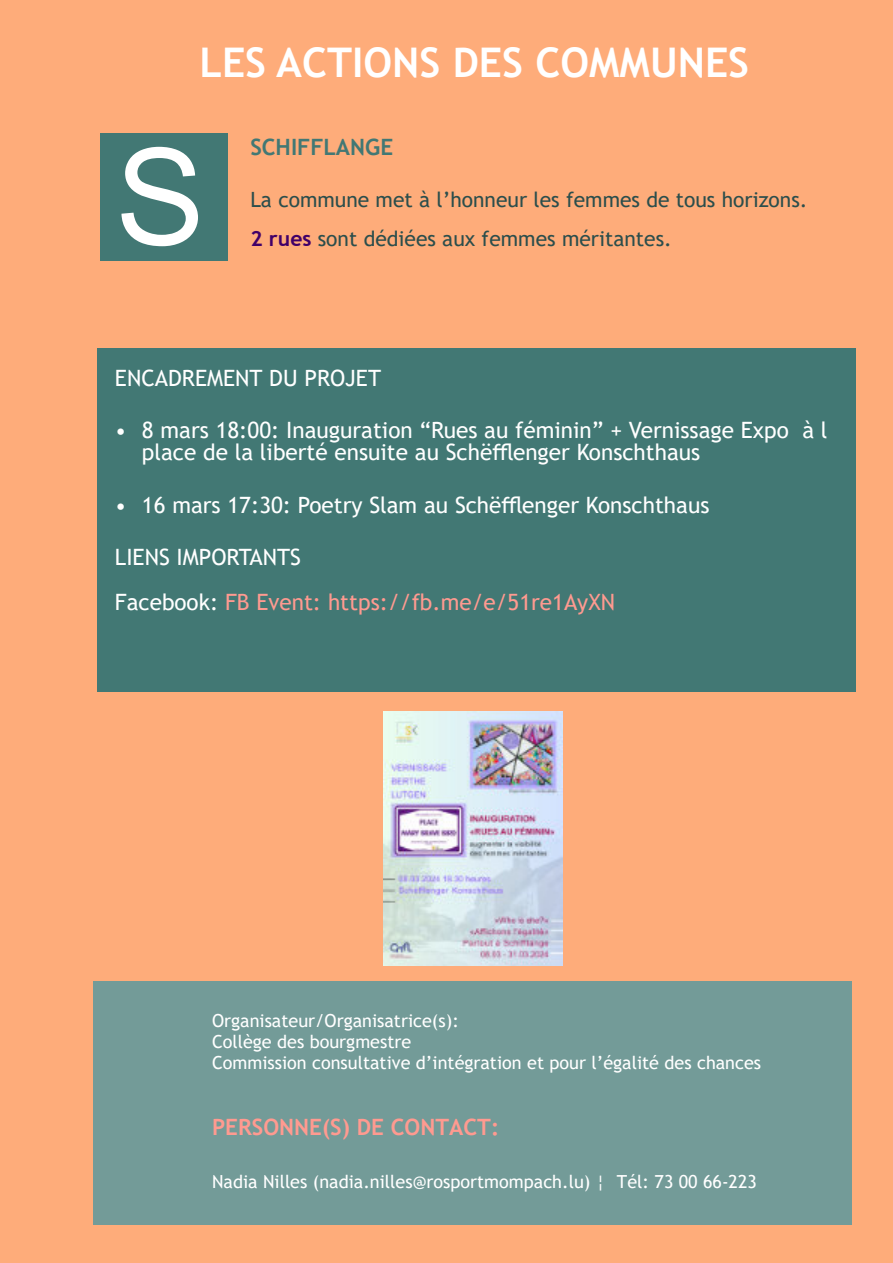
<style>
.page{position:relative;width:893px;height:1263px;background:#feac7a}
.page>*{position:absolute;margin:0;border:0;box-sizing:border-box;transform-origin:0 0}
.t1{font:134.25px "Arial";color:#fff}
.t2{font:700 40.8px "Trebuchet MS";color:#fff}
.t3{font:22.5px/22.5px "Trebuchet MS";color:#fff}
.t4{font:22.5px/44.7px "Trebuchet MS";color:#ff9a90}
.t5{font:700 22.5px "Trebuchet MS";color:#ff9a90}
.t6{font:700 22.5px "Trebuchet MS";color:#427874}
.t7{font:21px "Trebuchet MS";color:#2b4e4c}
.t8{font:18px/20.9px "Trebuchet MS";color:#fff}
.s1{font-weight:700;color:#410068}
.s2{color:#fff}
</style>
<div class="page">
<div style="left:94px;top:981px;width:758px;height:243px;background:#739b98"></div>
<div style="left:100px;top:133px;width:127px;height:127px;background:#427874"></div>
<div style="left:97px;top:348px;width:759px;height:344px;background:#427874"></div>
<img style="left:383px;top:711px;width:180px;height:255px">
<h2 class="t2" style="left:199px;top:47px;width:551px">LES ACTIONS DES COMMUNES</h2>
<h1 class="t1" style="left:115px;top:147px;width:91px">S</h1>
<p class="t6" style="left:250px;top:139px;width:144px">SCHIFFLANGE</p>
<p class="t7" style="left:250px;top:191px;width:559px">La commune met à l’honneur les femmes de tous horizons.</p>
<p class="t7" style="left:250px;top:231px;width:423px"><span class="s1">2 rues</span> sont dédiées aux femmes méritantes.</p>
<p class="t3" style="left:115px;top:368px;width:268px">ENCADREMENT DU PROJET</p>
<p class="t3" style="left:142px;top:421px;width:687px;text-indent:-27px">• 8 mars 18:00: Inauguration “Rues au féminin” + Vernissage Expo à l place de la liberté ensuite au Schëfflenger Konschthaus</p>
<p class="t3" style="left:115px;top:495px;width:596px">• 16 mars 17:30: Poetry Slam au Schëfflenger Konschthaus</p>
<p class="t4" style="left:115px;top:536px;width:502px"><span class="s2">LIENS IMPORTANTS<br>Facebook:</span> FB Event: https://fb.me/e/51re1AyXN</p>
<p class="t8" style="left:212px;top:1012px;width:551px">Organisateur/Organisatrice(s):<br>Collège des bourgmestre<br>Commission consultative d’intégration et pour l’égalité des chances</p>
<p class="t5" style="left:212px;top:1118px;width:289px">PERSONNE(S) DE CONTACT:</p>
<p class="t8" style="left:212px;top:1172px;width:546px">Nadia Nilles (nadia.nilles@rosportmompach.lu) ¦ Tél: 73 00 66-223</p>
</div>
